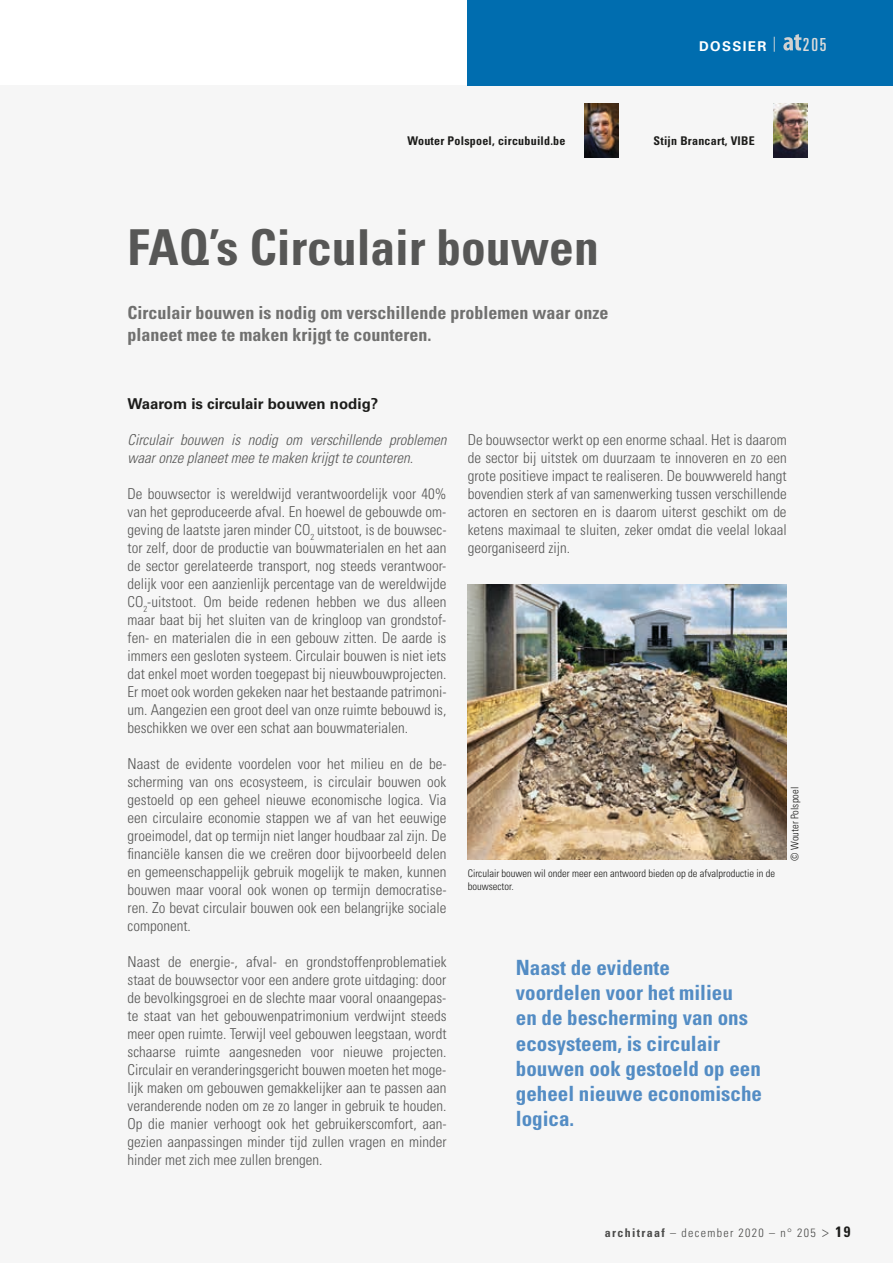
<style>
.page{position:relative;width:893px;height:1263px;background:#fff}
.page>*{position:absolute;margin:0;border:0;box-sizing:border-box;transform-origin:0 0}
.t1{font:700 condensed 49.5px "Univers LT Std";color:#575756}
.t2{font:700 condensed 21px/25.2px "Univers LT Std";color:#538cc4}
.t3{font:700 condensed 18px/21.6px "Univers LT Std";color:#70706f}
.t4{font:ultra-condensed 18px "Univers LT Std";color:#dadada}
.t5{font:300 condensed 15px/18px "Univers LT Std";color:#575756;text-align:justify}
.t6{font:italic 300 condensed 15px/18px "Univers LT Std";color:#575756}
.t7{font:700 15px "Univers LT Std";color:#1d1d1b}
.t8{font:700 13.5px "Univers LT Std";letter-spacing:.1em;color:#fff}
.t9{font:700 condensed 12px "Univers LT Std";letter-spacing:.02em;color:#1d1d1b}
.t10{font:300 condensed 12px "Univers LT Std";letter-spacing:.11em;color:#4b4b4a}
.t11{font:300 condensed 10.5px/12.6px "Univers LT Std";color:#1d1d1b}
.s1{font-weight:700}
.s2{font-size:15px}
.s3{font-weight:700;font-size:15px;color:#1d1d1b}
</style>
<div class="page">
<div style="left:0;top:85px;width:893px;height:1178px;background:#f6f6f6"></div>
<div style="left:468px;top:0;width:425px;height:85px;background:#006daf"></div>
<img style="left:468px;top:584px;width:319px;height:275px">
<svg style="left:783px;top:34px;width:18px;height:17px"></svg>
<img style="left:774px;top:103px;width:34px;height:54px">
<img style="left:584px;top:103px;width:34px;height:54px">
<p class="t8" style="left:699px;top:38px;width:79px">DOSSIER <sup>|</sup></p>
<p class="t4" style="left:803px;top:34px;width:25px">205</p>
<p class="t9" style="left:408px;top:134px;width:159px">Wouter Polspoel, circubuild.be</p>
<p class="t9" style="left:653px;top:134px;width:103px">Stijn Brancart, VIBE</p>
<h1 class="t1" style="left:128px;top:217px;width:473px">FAQ’s Circulair bouwen</h1>
<p class="t3" style="left:128px;top:302px;width:482px">Circulair bouwen is nodig om verschillende problemen waar onze planeet mee te maken krijgt te counteren.</p>
<p class="t7" style="left:128px;top:395px;width:252px">Waarom is circulair bouwen nodig?</p>
<p class="t6" style="left:128px;top:431px;width:320px">Circulair bouwen is nodig om verschillende problemen waar onze planeet mee te maken krijgt te counteren.</p>
<p class="t5" style="left:128px;top:485px;width:320px">De bouwsector is wereldwijd verantwoordelijk voor 40% van het geproduceerde afval. En hoewel de gebouwde om&shy;geving de laatste jaren minder CO<sub>2</sub> uitstoot, is de bouwsec&shy;tor zelf, door de productie van bouwmaterialen en het aan de sector gerelateerde transport, nog steeds verantwoor&shy;delijk voor een aanzienlijk percentage van de wereldwijde CO<sub>2</sub>-uitstoot. Om beide redenen hebben we dus alleen maar baat bij het sluiten van de kringloop van grondstof&shy;fen- en materialen die in een gebouw zitten. De aarde is immers een gesloten systeem. Circulair bouwen is niet iets dat enkel moet worden toegepast bij nieuwbouwprojecten.<br>Er moet ook worden gekeken naar het bestaande patrimoni&shy;um. Aangezien een groot deel van onze ruimte bebouwd is, beschikken we over een schat aan bouwmaterialen.</p>
<p class="t5" style="left:128px;top:755px;width:320px">Naast de evidente voordelen voor het milieu en de be&shy;scherming van ons ecosysteem, is circulair bouwen ook gestoeld op een geheel nieuwe economische logica. Via een circulaire economie stappen we af van het eeuwige groeimodel, dat op termijn niet langer houdbaar zal zijn. De financiële kansen die we creëren door bijvoorbeeld delen en gemeenschappelijk gebruik mogelijk te maken, kunnen bouwen maar vooral ook wonen op termijn democratise&shy;ren. Zo bevat circulair bouwen ook een belangrijke sociale component.</p>
<p class="t5" style="left:128px;top:953px;width:320px">Naast de energie-, afval- en grondstoffenproblematiek staat de bouwsector voor een andere grote uitdaging: door de bevolkingsgroei en de slechte maar vooral onaangepas&shy;te staat van het gebouwenpatrimonium verdwijnt steeds meer open ruimte. Terwijl veel gebouwen leegstaan, wordt schaarse ruimte aangesneden voor nieuwe projecten.<br>Circulair en veranderingsgericht bouwen moeten het moge&shy;lijk maken om gebouwen gemakkelijker aan te passen aan veranderende noden om ze zo langer in gebruik te houden.<br>Op die manier verhoogt ook het gebruikerscomfort, aan&shy;gezien aanpassingen minder tijd zullen vragen en minder hinder met zich mee zullen brengen.</p>
<p class="t5" style="left:468px;top:431px;width:320px">De bouwsector werkt op een enorme schaal. Het is daarom de sector bij uitstek om duurzaam te innoveren en zo een grote positieve impact te realiseren. De bouwwereld hangt bovendien sterk af van samenwerking tussen verschillende actoren en sectoren en is daarom uiterst geschikt om de ketens maximaal te sluiten, zeker omdat die veelal lokaal georganiseerd zijn.</p>
<p class="t11" style="left:468px;top:867px;width:309px">Circulair bouwen wil onder meer een antwoord bieden op de afvalproductie in de bouwsector.</p>
<p class="t11" style="left:788px;top:861px;width:75px;rotate:-90deg">© Wouter Polspoel</p>
<h2 class="t2" style="left:516px;top:955px;width:248px">Naast de evidente<br>voordelen voor het milieu<br>en de bescherming van ons ecosysteem, is circulair bouwen ook gestoeld op een geheel nieuwe economische logica.</h2>
<p class="t10" style="left:605px;top:1226px;width:247px"><span class="s1">architraaf</span> – december 2020 – n° 205 <span class="s2">&gt;</span> <span class="s3">19</span></p>
</div>
